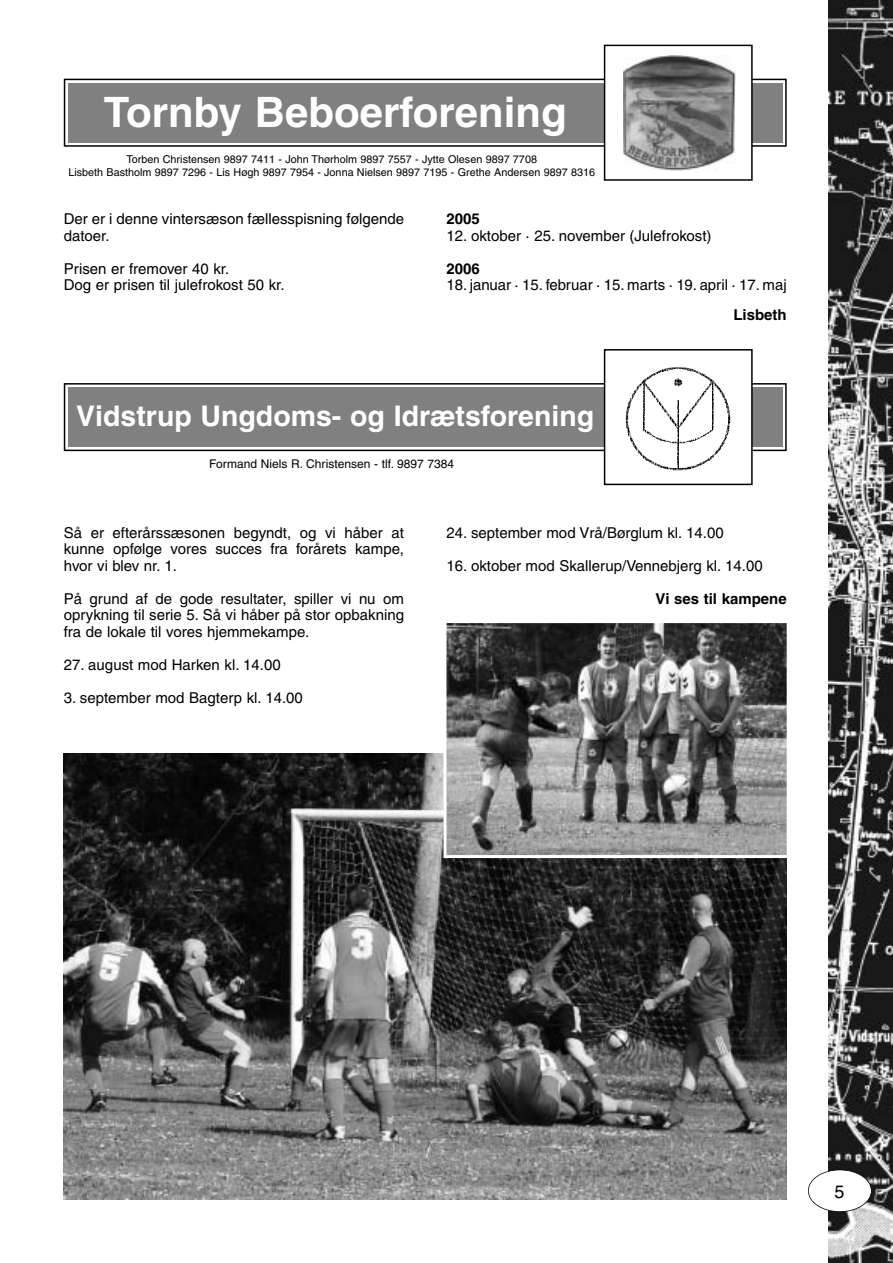
<style>
.page{position:relative;width:893px;height:1263px;background:#fff}
.page>*{position:absolute;margin:0;border:0;box-sizing:border-box;transform-origin:0 0}
.t1{font:700 42px "Helvetica";color:#fff}
.t2{font:700 28.5px "Helvetica";color:#fff}
.t3{font:18px "Helvetica";color:#000}
.t4{font:15px/16.5px "Helvetica";color:#000}
.t5{font:700 15px "Helvetica";color:#000}
.t6{font:12px "Helvetica";color:#000}
.t7{font:10.8px/12.9px "Helvetica";color:#000;text-align:center}
</style>
<div class="page">
<img style="left:829px;top:0;width:64px;height:1263px">
<div style="left:808px;top:1170px;width:63px;height:42px;background:#fff;border-radius:50%"></div>
<div style="left:808px;top:1169px;width:64px;height:43px;border:2px solid #000;border-radius:50%"></div>
<div style="left:65px;top:79px;width:721px;height:67px;background:linear-gradient(to bottom,#fff,#fff)"></div>
<div style="left:64px;top:79px;width:723px;height:68px;border:2px solid #000"></div>
<div style="left:68px;top:83px;width:714px;height:59px;background:#808080"></div>
<div style="left:605px;top:45px;width:147px;height:135px;background:#fff"></div>
<img style="left:623px;top:55px;width:112px;height:116px">
<div style="left:604px;top:45px;width:149px;height:136px;border:2px solid #000"></div>
<div style="left:64px;top:383px;width:723px;height:68px;border:2px solid #000"></div>
<div style="left:68px;top:387px;width:714px;height:60px;background:#808080"></div>
<div style="left:605px;top:350px;width:147px;height:134px;background:#fff"></div>
<img style="left:625px;top:367px;width:106px;height:104px">
<div style="left:604px;top:349px;width:149px;height:136px;border:2px solid #000"></div>
<img style="left:64px;top:754px;width:723px;height:445px">
<img style="left:447px;top:624px;width:339px;height:230px">
<div style="left:443px;top:620px;width:347px;height:238px;border:3px solid #fff"></div>
<h1 class="t1" style="left:104px;top:95px;width:464px">Tornby Beboerforening</h1>
<p class="t7" style="left:68px;top:154px;width:528px">Torben Christensen 9897 7411 - John Thørholm 9897 7557 - Jytte Olesen 9897 7708<br>Lisbeth Bastholm 9897 7296 - Lis Høgh 9897 7954 - Jonna Nielsen 9897 7195 - Grethe Andersen 9897 8316</p>
<p class="t4" style="left:64px;top:212px;width:342px">Der er i denne vintersæson fællesspisning følgende datoer.</p>
<p class="t4" style="left:64px;top:261px;width:222px">Prisen er fremover 40 kr.<br>Dog er prisen til julefrokost 50 kr.</p>
<p class="t5" style="left:446px;top:213px;width:35px">2005</p>
<p class="t4" style="left:446px;top:228px;width:267px">12. oktober · 25. november (Julefrokost)</p>
<p class="t5" style="left:446px;top:262px;width:35px">2006</p>
<p class="t4" style="left:446px;top:278px;width:342px">18. januar · 15. februar · 15. marts · 19. april · 17. maj</p>
<p class="t5" style="left:733px;top:309px;width:55px">Lisbeth</p>
<h2 class="t2" style="left:76px;top:404px;width:520px">Vidstrup Ungdoms- og Idrætsforening</h2>
<p class="t6" style="left:209px;top:460px;width:246px">Formand Niels R. Christensen - tlf. 9897 7384</p>
<p class="t4" style="left:64px;top:525px;width:342px;text-align:justify">Så er efterårssæsonen begyndt, og vi håber at kunne opfølge vores succes fra forårets kampe, hvor vi blev nr. 1.</p>
<p class="t4" style="left:64px;top:591px;width:342px;text-align:justify">På grund af de gode resultater, spiller vi nu om oprykning til serie 5. Så vi håber på stor opbakning fra de lokale til vores hjemmekampe.</p>
<p class="t4" style="left:64px;top:657px;width:218px">27. august mod Harken kl. 14.00</p>
<p class="t4" style="left:64px;top:690px;width:241px">3. september mod Bagterp kl. 14.00</p>
<p class="t4" style="left:446px;top:525px;width:279px">24. september mod Vrå/Børglum kl. 14.00</p>
<p class="t4" style="left:446px;top:558px;width:318px">16. oktober mod Skallerup/Vennebjerg kl. 14.00</p>
<p class="t5" style="left:655px;top:592px;width:133px">Vi ses til kampene</p>
<p class="t3" style="left:834px;top:1185px;width:12px">5</p>
</div>
